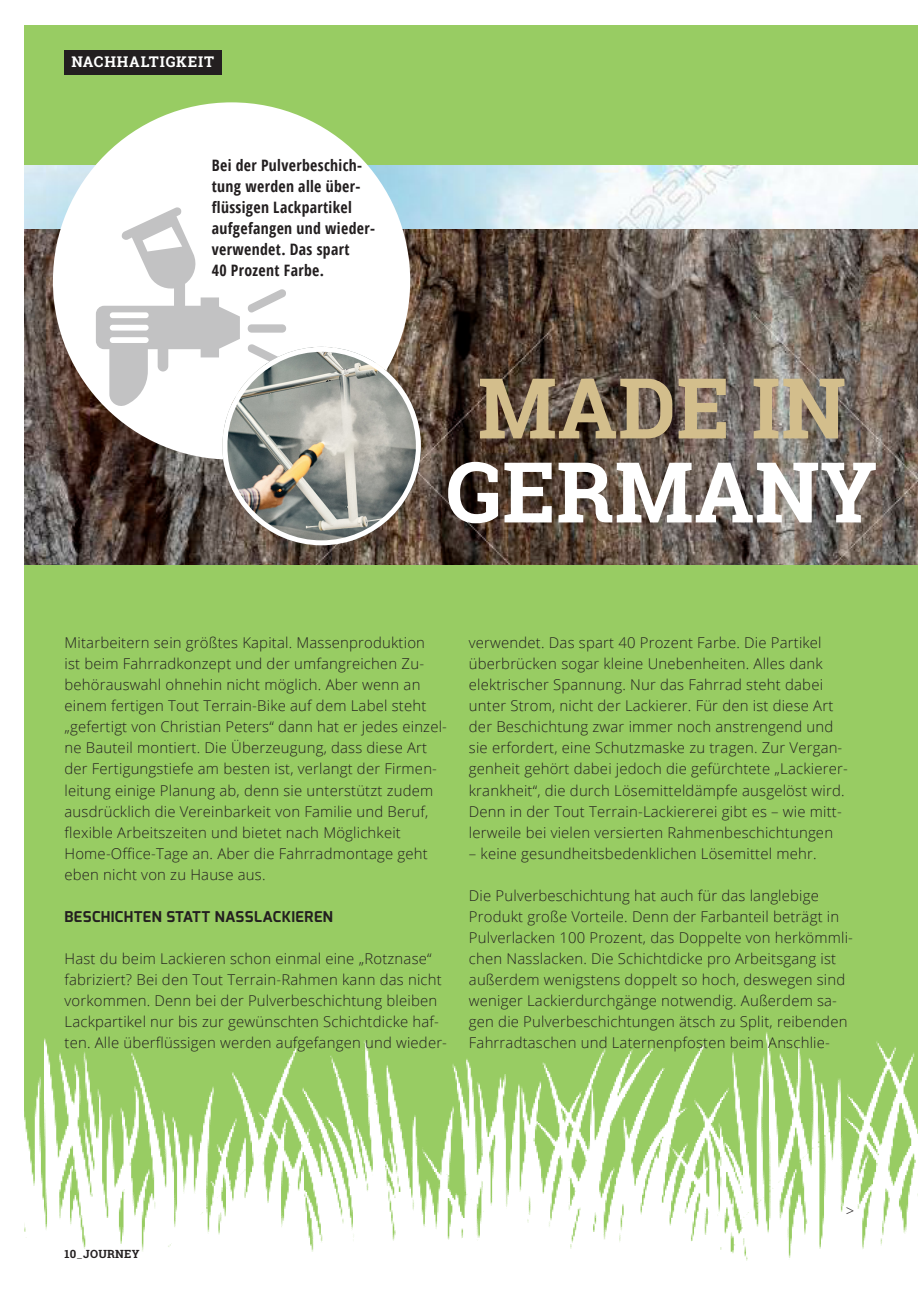
<style>
.page{position:relative;width:918px;height:1290px;background:#fff}
.page>*{position:absolute;margin:0;border:0;box-sizing:border-box;transform-origin:0 0}
.TT_Head_RobotoSlab_l{font:700 84px/84px "Roboto Slab";letter-spacing:.005em;color:#fff;text-align:center}
.TT_Info_OpenSans_Con{font:700 15.75px/21px "Open Sans Condensed";letter-spacing:.02em;color:#231f20}
.TT_Fliess_OpenSans_l{font:300 14.88px/21px "Open Sans";letter-spacing:.015em;color:#231f20}
.TT_Subhead_Exo_bd_8{font:700 14.88px "Exo";letter-spacing:.03em;color:#231f20}
.TT_Einleit_OpenSans{font:700 14.88px "Roboto Slab";letter-spacing:.055em;color:#fff}
.t1{font:700 11.38px "Roboto Slab";letter-spacing:.02em;color:#231f20}
.s1{color:#d3be8c}
.s2{font-weight:300}
</style>
<div class="page">
<div style="left:25px;top:25px;width:893px;height:1240px;background:#98cc63"></div>
<img style="left:25px;top:165px;width:893px;height:399px">
<img style="left:25px;top:1032px;width:893px;height:233px">
<div style="left:53px;top:102px;width:357px;height:358px;background:#fff;border-radius:50%"></div>
<svg style="left:96px;top:207px;width:144px;height:201px"></svg>
<svg style="left:247px;top:289px;width:39px;height:24px"></svg>
<div style="left:248px;top:324px;width:38px;height:9px;background:#c2c2c3;border-radius:4px"></div>
<svg style="left:248px;top:344px;width:10px;height:3px"></svg>
<img style="left:222px;top:347px;width:199px;height:194px">
<div style="left:222px;top:347px;width:199px;height:198px;border:5px solid #fff;border-radius:50%"></div>
<div style="left:64px;top:50px;width:158px;height:24px;background:#231f20"></div>
<p class="TT_Einleit_OpenSans" style="left:71px;top:52px;width:144px">NACHHALTIGKEIT</p>
<p class="TT_Info_OpenSans_Con" style="left:212px;top:154px;width:165px">Bei der Pulverbeschich&shy;tung werden alle über&shy;flüssigen Lackpartikel aufgefangen und wieder&shy;verwendet. Das spart<br>40 Prozent Farbe.</p>
<p class="TT_Head_RobotoSlab_l" style="left:446px;top:365px;width:433px"><span class="s1">MADE IN<br></span>GERMANY</p>
<p class="TT_Fliess_OpenSans_l" style="left:64px;top:632px;width:384px">Mitarbeitern sein größtes Kapital. Massenproduktion<br>ist beim Fahrradkonzept und der umfangreichen Zu&shy;behörauswahl ohnehin nicht möglich. Aber wenn an einem fertigen Tout Terrain-Bike auf dem Label steht „gefertigt von Christian Peters“ dann hat er jedes einzel&shy;ne Bauteil montiert. Die Überzeugung, dass diese Art der Fertigungstiefe am besten ist, verlangt der Firmen&shy;leitung einige Planung ab, denn sie unterstützt zudem ausdrücklich die Vereinbarkeit von Familie und Beruf, flexible Arbeitszeiten und bietet nach Möglichkeit Home-Office-Tage an. Aber die Fahrradmontage geht eben nicht von zu Hause aus.</p>
<p class="TT_Subhead_Exo_bd_8" style="left:64px;top:906px;width:270px">BESCHICHTEN STATT NASSLACKIEREN</p>
<p class="TT_Fliess_OpenSans_l" style="left:64px;top:947px;width:384px">Hast du beim Lackieren schon einmal eine „Rotznase“ fabriziert? Bei den Tout Terrain-Rahmen kann das nicht vorkommen. Denn bei der Pulverbeschichtung bleiben Lackpartikel nur bis zur gewünschten Schichtdicke haf&shy;ten. Alle überflüssigen werden aufgefangen und wieder-</p>
<p class="TT_Fliess_OpenSans_l" style="left:469px;top:632px;width:380px">verwendet. Das spart 40 Prozent Farbe. Die Partikel überbrücken sogar kleine Unebenheiten. Alles dank elektrischer Spannung. Nur das Fahrrad steht dabei unter Strom, nicht der Lackierer. Für den ist diese Art der Beschichtung zwar immer noch anstrengend und sie erfordert, eine Schutzmaske zu tragen. Zur Vergan&shy;genheit gehört dabei jedoch die gefürchtete „Lackierer&shy;krankheit“, die durch Lösemitteldämpfe ausgelöst wird.<br>Denn in der Tout Terrain-Lackiererei gibt es – wie mitt&shy;lerweile bei vielen versierten Rahmenbeschichtungen</p>
<p class="TT_Fliess_OpenSans_l" style="left:469px;top:842px;width:349px">– keine gesundheitsbedenklichen Lösemittel mehr.</p>
<p class="TT_Fliess_OpenSans_l" style="left:469px;top:884px;width:385px">Die Pulverbeschichtung hat auch für das langlebige Produkt große Vorteile. Denn der Farbanteil beträgt in Pulverlacken 100 Prozent, das Doppelte von herkömmli&shy;chen Nasslacken. Die Schichtdicke pro Arbeitsgang ist außerdem wenigstens doppelt so hoch, deswegen sind weniger Lackierdurchgänge notwendig. Außerdem sa&shy;gen die Pulverbeschichtungen ätsch zu Split, reibenden Fahrradtaschen und Laternenpfosten beim Anschlie-</p>
<p class="t1" style="left:64px;top:1245px;width:77px">10<span class="s2">_</span>JOURNEY</p>
<p class="TT_Fliess_OpenSans_l" style="left:845px;top:1199px;width:10px">&gt;</p>
</div>
